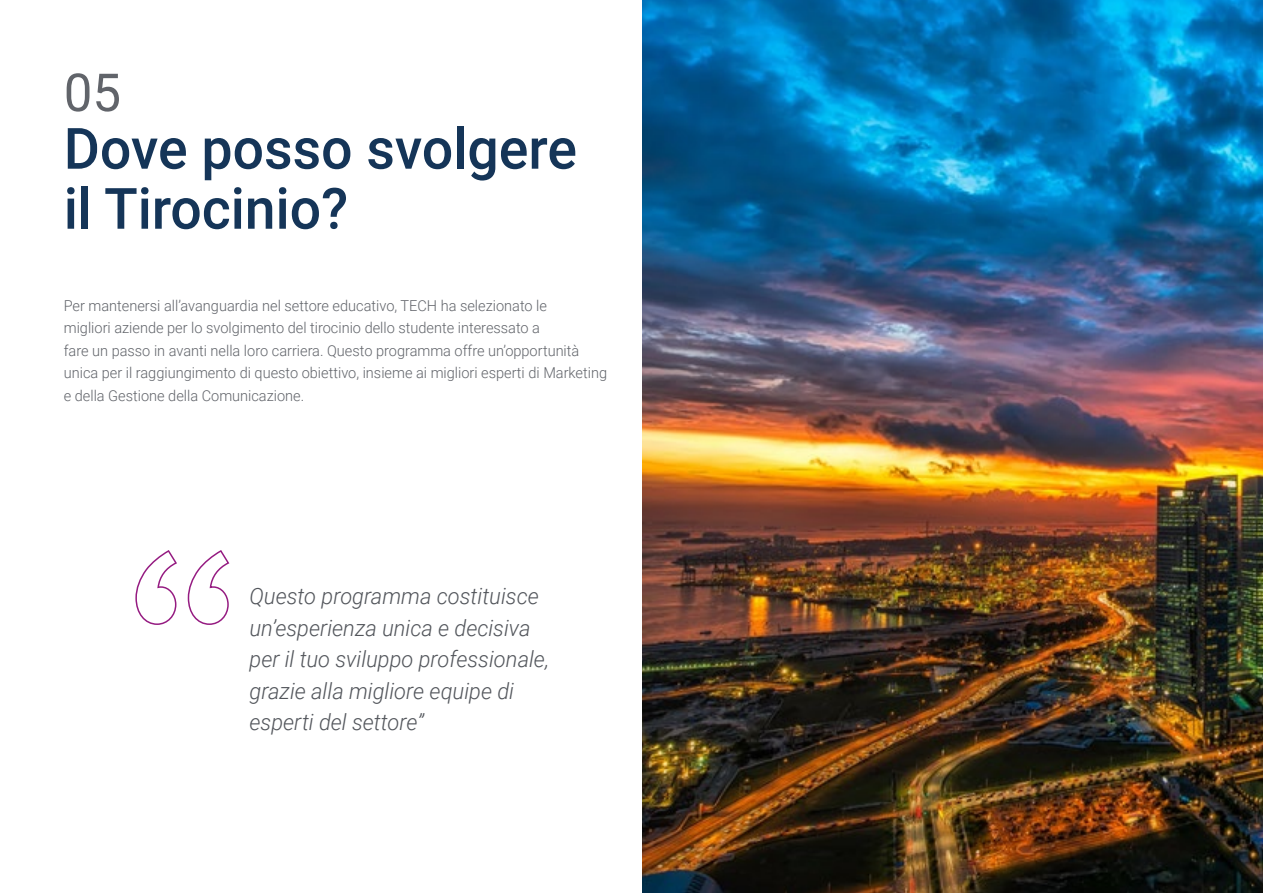
<style>
.page{position:relative;width:1263px;height:893px;background:#fff}
.page>*{position:absolute;margin:0;border:0;box-sizing:border-box;transform-origin:0 0}
.t1{font:500 57px/60px "Roboto";color:#153558}
.t2{font:52.5px "Roboto";color:#61646a}
.t3{font:italic 300 22.5px/31.5px "Roboto";color:#52555b}
.t4{font:300 15px/22.5px "Roboto";color:#61646a}
</style>
<div class="page">
<img style="left:642px;top:0;width:621px;height:893px">
<svg style="left:135px;top:550px;width:95px;height:75px"></svg>
<h2 class="t2" style="left:64px;top:56px;width:59px">05</h2>
<h1 class="t1" style="left:64px;top:116px;width:515px">Dove posso svolgere il Tirocinio?</h1>
<p class="t4" style="left:64px;top:293px;width:545px">Per mantenersi all’avanguardia nel settore educativo, TECH ha selezionato le<br>migliori aziende per lo svolgimento del tirocinio dello studente interessato a<br>fare un passo in avanti nella loro carriera. Questo programma offre un’opportunità unica per il raggiungimento di questo obiettivo, insieme ai migliori esperti di Marketing e della Gestione della Comunicazione.</p>
<h3 class="t3" style="left:250px;top:580px;width:301px">Questo programma costituisce un’esperienza unica e decisiva per il tuo sviluppo professionale, grazie alla migliore equipe di esperti del settore”</h3>
</div>
